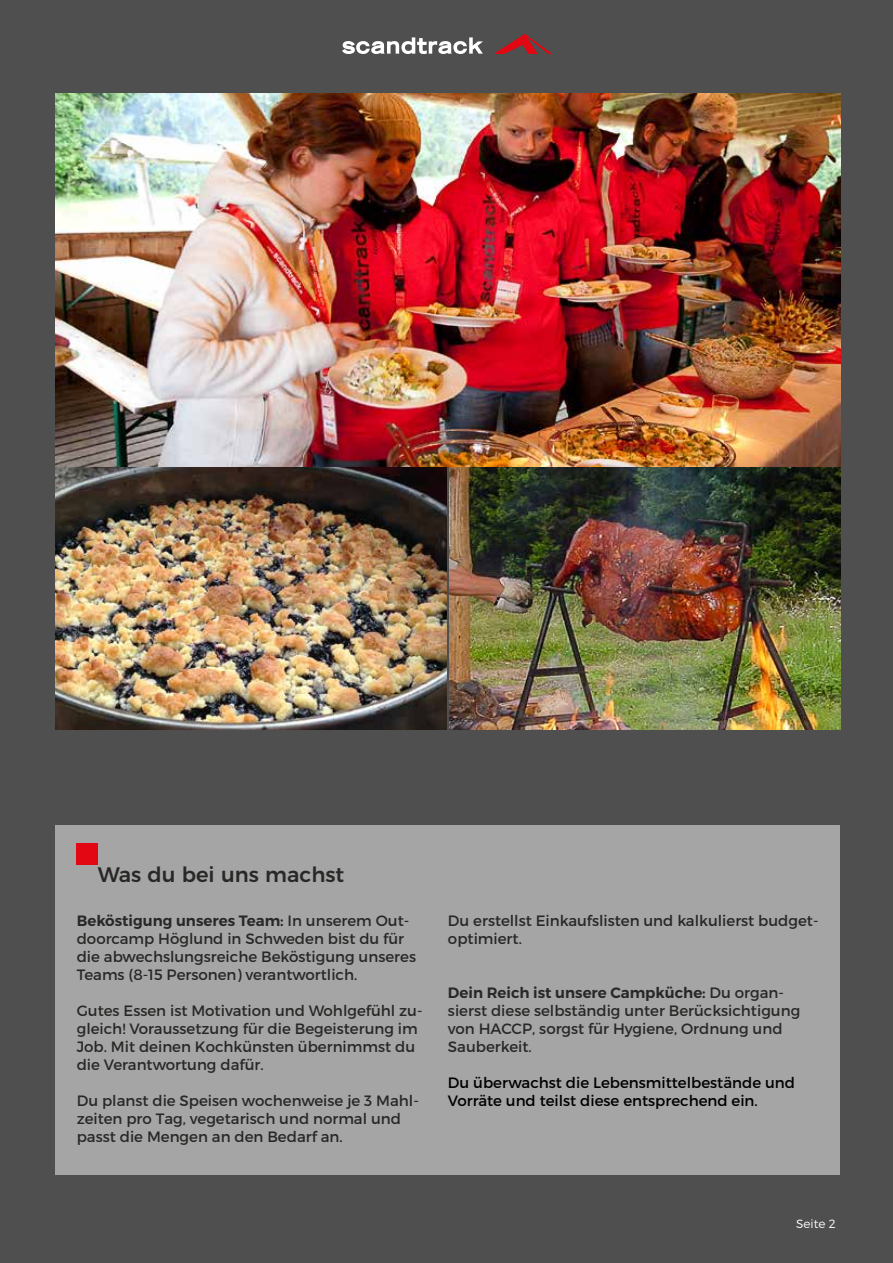
<style>
.page{position:relative;width:893px;height:1263px;background:#504f4f}
.page>*{position:absolute;margin:0;border:0;box-sizing:border-box;transform-origin:0 0}
.t1{font:500 21px "Montserrat";color:#282827}
.t2{font:15px/18px "Montserrat";color:#282827}
.t3{font:15px/18px "Montserrat";color:#000}
.t4{font:300 12px "Montserrat";color:#fff}
.s1{font-weight:600}
</style>
<div class="page">
<svg style="left:342px;top:37px;width:141px;height:17px"></svg>
<svg style="left:495px;top:34px;width:56px;height:20px"></svg>
<div style="left:55px;top:825px;width:785px;height:350px;background:#a6a5a5"></div>
<div style="left:76px;top:843px;width:22px;height:22px;background:#e30613"></div>
<img style="left:55px;top:93px;width:785px;height:375px">
<img style="left:55px;top:468px;width:391px;height:261px">
<img style="left:449px;top:468px;width:391px;height:261px">
<h1 class="t1" style="left:98px;top:858px;width:248px">Was du bei uns machst</h1>
<p class="t2" style="left:77px;top:911px;width:341px"><span class="s1">Beköstigung unseres Team:</span> In unserem Out&shy;doorcamp Höglund in Schweden bist du für die abwechslungsreiche Beköstigung unseres Teams (8-15 Personen) verantwortlich.</p>
<p class="t2" style="left:77px;top:1001px;width:347px">Gutes Essen ist Motivation und Wohlgefühl zu&shy;gleich! Voraussetzung für die Begeisterung im Job. Mit deinen Kochkünsten übernimmst du die Verantwortung dafür.</p>
<p class="t2" style="left:77px;top:1091px;width:344px">Du planst die Speisen wochenweise je 3 Mahl&shy;zeiten pro Tag, vegetarisch und normal und passt die Mengen an den Bedarf an.</p>
<p class="t2" style="left:448px;top:911px;width:372px">Du erstellst Einkaufslisten und kalkulierst budget&shy;optimiert.</p>
<p class="t2" style="left:448px;top:983px;width:354px"><span class="s1">Dein Reich ist unsere Campküche:</span> Du organ&shy;sierst diese selbständig unter Berücksichtigung von HACCP, sorgst für Hygiene, Ordnung und Sauberkeit.</p>
<p class="t3" style="left:448px;top:1073px;width:348px">Du überwachst die Lebensmittelbestände und<br>Vorräte und teilst diese entsprechend ein.</p>
<p class="t4" style="left:796px;top:1216px;width:41px">Seite 2</p>
</div>
